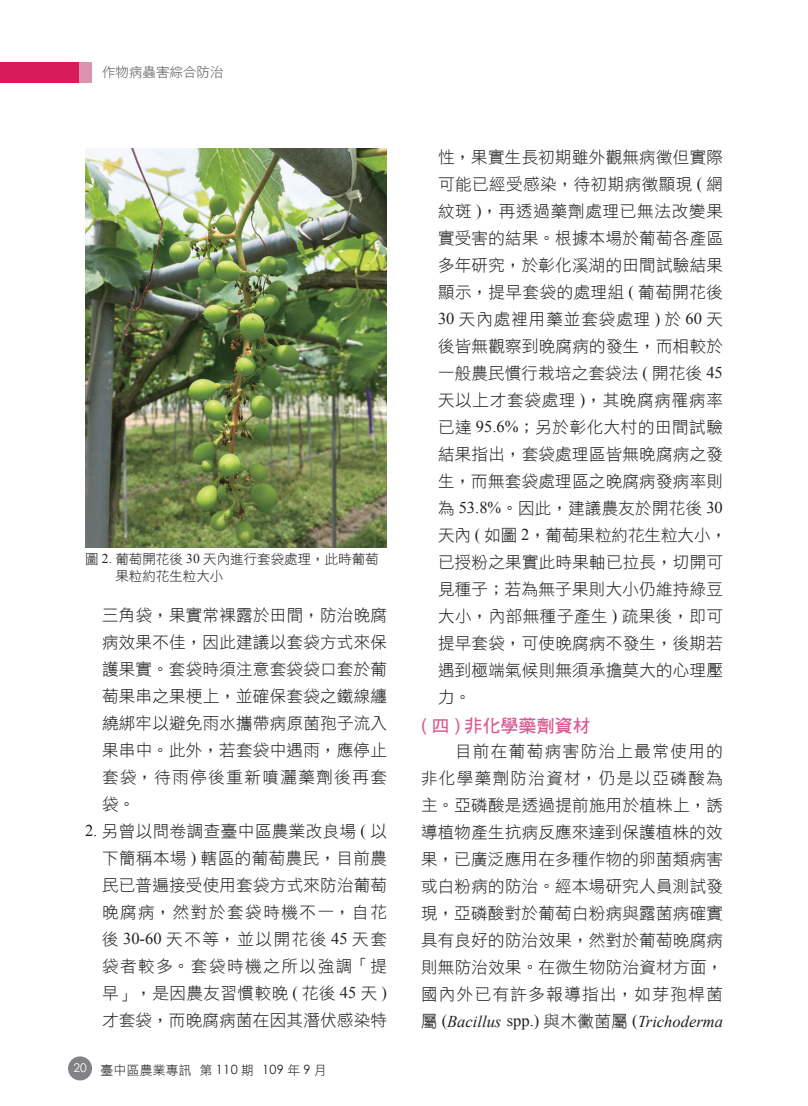
<style>
.page{position:relative;width:808px;height:1106px;background:#fff}
.page>*{position:absolute;margin:0;border:0;box-sizing:border-box;transform-origin:0 0}
.一_前言{font:18px "DF Hei Bd HK BF";color:#da5791}
.內文{font:16.5px/27px "DF Hei Lt HK BF";letter-spacing:.02em;color:#231f20;text-align:justify}
.t1{font:13.5px "DF Hei Lt HK BF";color:#231f20}
.t2{font:13.5px "DF Hei Lt HK BF";color:#57585a}
.t3{font:12.75px "DF Hei Lt HK BF";letter-spacing:.025em;color:#231f20}
.s1{font-family:"Times New Roman"}
.s2{font-family:"Century Gothic";font-size:12px;color:#fff}
.s3{font-family:"Century Gothic"}
.s4{font-family:"Arial"}
.s5{font-family:"Times New Roman";font-style:italic}
</style>
<div class="page">
<div style="left:0;top:63px;width:92px;height:20px;background:#dd93b0"></div>
<div style="left:0;top:63px;width:79px;height:20px;background:#d91a5b"></div>
<div style="left:68px;top:1056px;width:24px;height:24px;background:#808285;border-radius:50%"></div>
<img style="left:85px;top:149px;width:302px;height:398px">
<p class="t2" style="left:102px;top:65px;width:123px">作物病蟲害綜合防治</p>
<p class="t1" style="left:85px;top:552px;width:295px">圖 <span class="s1">2.</span> 葡萄開花後 <span class="s1">30</span> 天內進行套袋處理，此時葡萄</p>
<p class="t1" style="left:115px;top:568px;width:109px">果粒約花生粒大小</p>
<p class="內文" style="left:102px;top:602px;width:286px">三角袋，果實常裸露於田間，防治晚腐病效果不佳，因此建議以套袋方式來保護果實。套袋時須注意套袋袋口套於葡萄果串之果梗上，並確保套袋之鐵線纏繞綁牢以避免雨水攜帶病原菌孢子流入果串中。此外，若套袋中遇雨，應停止套袋，待雨停後重新噴灑藥劑後再套袋。</p>
<p class="內文" style="left:102px;top:818px;width:286px;text-indent:-17px"><span class="s1">2.</span> 另曾以問卷調查臺中區農業改良場 <span class="s1">(</span> 以下簡稱本場 <span class="s1">)</span> 轄區的葡萄農民，目前農民已普遍接受使用套袋方式來防治葡萄晚腐病，然對於套袋時機不一，自花後 <span class="s1">30-60</span> 天不等，並以開花後 <span class="s1">45</span> 天套袋者較多。套袋時機之所以強調「提早」，是因農友習慣較晚 <span class="s1">(</span> 花後 <span class="s1">45</span> 天 <span class="s1">)</span>才套袋，而晚腐病菌在因其潛伏感染特</p>
<p class="t3" style="left:73px;top:1063px;width:255px"><span class="s2">20</span> 臺中區農業專訊 第 <span class="s3">110</span> 期 <span class="s3">109</span> 年 <span class="s3">9</span> 月</p>
<p class="內文" style="left:438px;top:144px;width:291px;text-align:left">性，果實生長初期雖外觀無病徵但實際可能已經受感染，待初期病徵顯現 <span class="s1">(</span> 網紋斑 <span class="s1">)</span>，再透過藥劑處理已無法改變果實受害的結果。根據本場於葡萄各產區多年研究，於彰化溪湖的田間試驗結果顯示，提早套袋的處理組 <span class="s1">(</span> 葡萄開花後<br><span class="s1">30</span> 天內處裡用藥並套袋處理 <span class="s1">)</span> 於 <span class="s1">60</span> 天後皆無觀察到晚腐病的發生，而相較於一般農民慣行栽培之套袋法 <span class="s1">(</span> 開花後 <span class="s1">45</span>天以上才套袋處理 <span class="s1">)</span>，其晚腐病罹病率已達 <span class="s1">95.6%</span>；另於彰化大村的田間試驗結果指出，套袋處理區皆無晚腐病之發生，而無套袋處理區之晚腐病發病率則為 <span class="s1">53.8%</span>。因此，建議農友於開花後 <span class="s1">30</span>天內 <span class="s1">(</span> 如圖 <span class="s1">2</span>，葡萄果粒約花生粒大小，已授粉之果實此時果軸已拉長，切開可見種子；若為無子果則大小仍維持綠豆大小，內部無種子產生 <span class="s1">)</span> 疏果後，即可提早套袋，可使晚腐病不發生，後期若遇到極端氣候則無須承擔莫大的心理壓力。</p>
<p class="一_前言" style="left:421px;top:716px;width:171px"><span class="s4">(</span> 四 <span class="s4">)</span> 非化學藥劑資材</p>
<p class="內文" style="left:421px;top:738px;width:304px;text-indent:34px">目前在葡萄病害防治上最常使用的非化學藥劑防治資材，仍是以亞磷酸為主。亞磷酸是透過提前施用於植株上，誘導植物產生抗病反應來達到保護植株的效果，已廣泛應用在多種作物的卵菌類病害或白粉病的防治。經本場研究人員測試發現，亞磷酸對於葡萄白粉病與露菌病確實具有良好的防治效果，然對於葡萄晚腐病則無防治效果。在微生物防治資材方面，國內外已有許多報導指出，如芽孢桿菌屬 <span class="s1">(</span><span class="s5">Bacillus</span> <span class="s1">spp.)</span> 與木黴菌屬 <span class="s1">(</span><span class="s5">Trichoderma</span></p>
</div>
